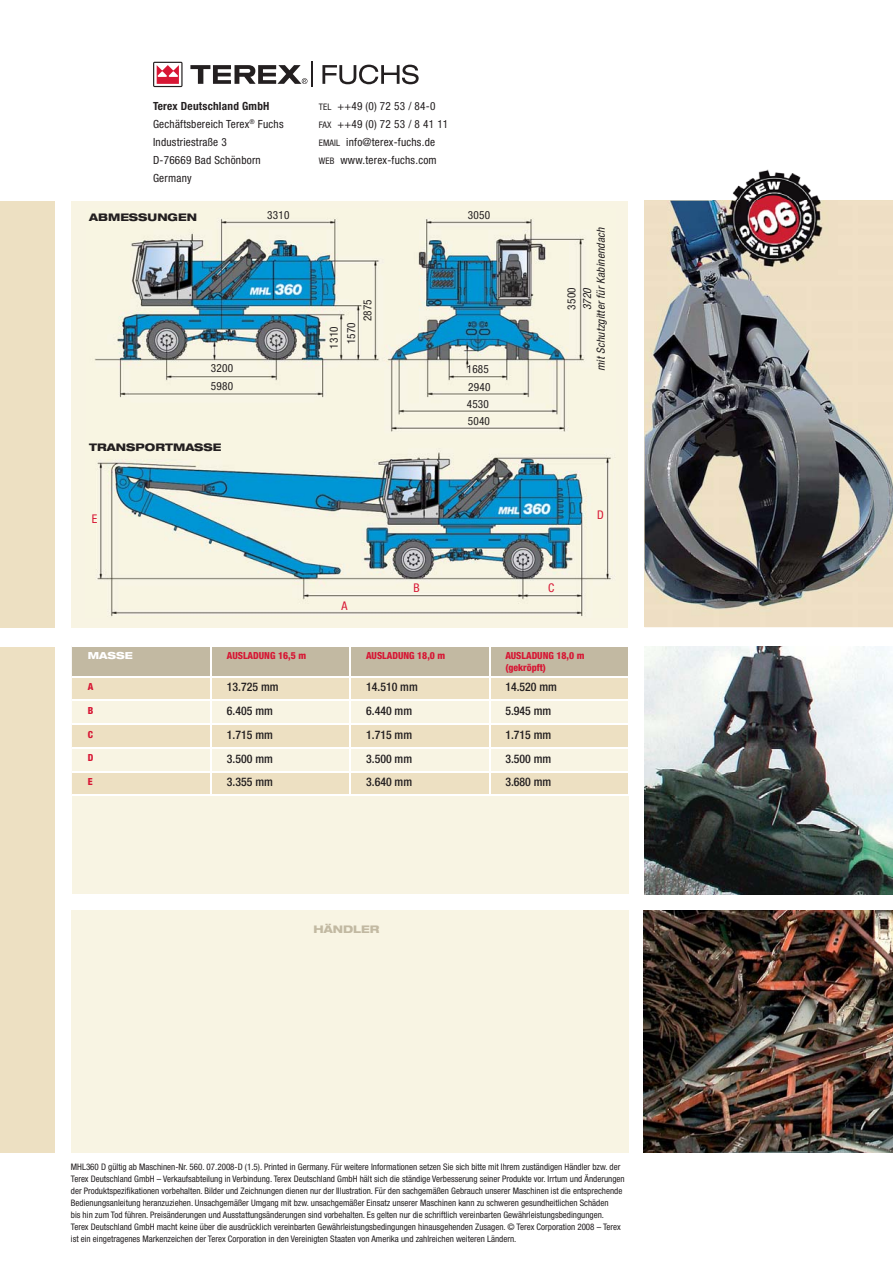
<style>
.page{position:relative;width:893px;height:1263px;background:#fff}
.page>*{position:absolute;margin:0;border:0;box-sizing:border-box;transform-origin:0 0}
.t1{font:condensed 12px "Helvetica Neue";color:#d71634}
.t2{font:500 condensed 11.85px "Helvetica Neue";color:#231f20}
.t3{font:condensed 11.25px/18px "Helvetica Neue";letter-spacing:.02em;color:#231f20}
.t4{font:italic condensed 11.25px/13.5px "Helvetica Neue";letter-spacing:.02em;color:#231f20;text-align:center}
.t5{font:800 expanded 10.5px "Helvetica Neue";color:#231f20}
.t6{font:800 expanded 10.5px "Helvetica Neue";color:#c2b9a2}
.t7{font:800 condensed 9.75px/11.7px "Helvetica Neue";color:#d71634}
.t8{font:800 expanded 9.75px "Helvetica Neue";color:#fff}
.t9{font:condensed 9px/12px "Helvetica Neue";color:#231f20}
.s1{font-weight:700}
.s2{font-size:9px}
</style>
<div class="page">
<div style="left:72px;top:794px;width:557px;height:100px;background:#f8f4e3"></div>
<div style="left:72px;top:910px;width:557px;height:242px;background:#f8f4e3"></div>
<svg style="left:72px;top:647px;width:557px;height:148px;background:#e9e1ca"></svg>
<hr style="left:72px;top:795px;width:557px;height:1px;background:#fff">
<div style="left:0;top:201px;width:54px;height:951px;background:#ede0c2"></div>
<div style="left:72px;top:201px;width:556px;height:427px;background:#f8f4e3"></div>
<img style="left:643px;top:910px;width:250px;height:242px">
<img style="left:97px;top:452px;width:514px;height:165px">
<img style="left:644px;top:646px;width:249px;height:248px">
<img style="left:94px;top:219px;width:490px;height:213px">
<div style="left:0;top:628px;width:54px;height:18px;background:#fff"></div>
<img style="left:644px;top:201px;width:249px;height:426px">
<img style="left:712px;top:169px;width:126px;height:112px">
<svg style="left:153px;top:62px;width:30px;height:25px"></svg>
<svg style="left:322px;top:65px;width:97px;height:19px"></svg>
<svg style="left:190px;top:62px;width:122px;height:25px"></svg>
<p class="t3" style="left:153px;top:98px;width:132px"><span class="s1">Terex Deutschland GmbH<br></span>Gechäftsbereich Terex<sup>®</sup> Fuchs<br>Industriestraße 3<br>D-76669 Bad Schönborn<br>Germany</p>
<p class="t3" style="left:319px;top:98px;width:131px"><span class="s2">TEL</span> ++49 (0) 72 53 / 84-0<br><span class="s2">FAX</span> ++49 (0) 72 53 / 8 41 11<br><span class="s2">EMAIL</span> info@terex-fuchs.de<br><span class="s2">WEB</span> www.terex-fuchs.com</p>
<p class="t5" style="left:89px;top:214px;width:109px">ABMESSUNGEN</p>
<p class="t3" style="left:267px;top:207px;width:24px">3310</p>
<p class="t3" style="left:468px;top:207px;width:24px">3050</p>
<p class="t3" style="left:211px;top:361px;width:24px">3200<br>5980</p>
<p class="t3" style="left:326px;top:349px;width:28px;line-height:17.2px;text-align:center;rotate:-90deg">1310<br>1570</p>
<p class="t3" style="left:359px;top:321px;width:24px;rotate:-90deg">2875</p>
<p class="t3" style="left:467px;top:361px;width:25px;line-height:17.4px">1685<br>2940<br>4530<br>5040</p>
<p class="t4" style="left:581px;top:371px;width:145px;rotate:-90deg">3720<br>mit Schutzgitter für Kabinendach</p>
<p class="t3" style="left:563px;top:310px;width:24px;rotate:-90deg">3500</p>
<p class="t5" style="left:89px;top:443px;width:134px">TRANSPORTMASSE</p>
<h1 class="t1" style="left:92px;top:514px;width:7px">E</h1>
<h1 class="t1" style="left:597px;top:511px;width:8px">D</h1>
<h1 class="t1" style="left:342px;top:602px;width:7px">A</h1>
<h1 class="t1" style="left:413px;top:583px;width:8px">B</h1>
<h1 class="t1" style="left:548px;top:584px;width:8px">C</h1>
<p class="t8" style="left:88px;top:652px;width:47px">MASSE</p>
<p class="t7" style="left:227px;top:651px;width:81px">AUSLADUNG 16,5 m</p>
<p class="t7" style="left:366px;top:651px;width:81px">AUSLADUNG 18,0 m</p>
<p class="t7" style="left:505px;top:651px;width:81px">AUSLADUNG 18,0 m (gekröpft)</p>
<p class="t7" style="left:88px;top:682px;width:7px">A</p>
<h2 class="t2" style="left:227px;top:683px;width:53px">13.725 mm</h2>
<h2 class="t2" style="left:366px;top:683px;width:53px">14.510 mm</h2>
<h2 class="t2" style="left:505px;top:683px;width:53px">14.520 mm</h2>
<p class="t7" style="left:88px;top:705px;width:7px">B</p>
<h2 class="t2" style="left:227px;top:707px;width:48px">6.405 mm</h2>
<h2 class="t2" style="left:366px;top:707px;width:48px">6.440 mm</h2>
<h2 class="t2" style="left:505px;top:707px;width:48px">5.945 mm</h2>
<p class="t7" style="left:88px;top:729px;width:7px">C</p>
<h2 class="t2" style="left:227px;top:730px;width:48px">1.715 mm</h2>
<h2 class="t2" style="left:366px;top:730px;width:48px">1.715 mm</h2>
<h2 class="t2" style="left:505px;top:730px;width:48px">1.715 mm</h2>
<p class="t7" style="left:88px;top:753px;width:7px">D</p>
<h2 class="t2" style="left:227px;top:754px;width:48px">3.500 mm</h2>
<h2 class="t2" style="left:366px;top:754px;width:48px">3.500 mm</h2>
<h2 class="t2" style="left:505px;top:754px;width:48px">3.500 mm</h2>
<p class="t7" style="left:88px;top:777px;width:6px">E</p>
<h2 class="t2" style="left:227px;top:778px;width:48px">3.355 mm</h2>
<h2 class="t2" style="left:366px;top:778px;width:48px">3.640 mm</h2>
<h2 class="t2" style="left:505px;top:778px;width:48px">3.680 mm</h2>
<p class="t6" style="left:314px;top:925px;width:67px">HÄNDLER</p>
<p class="t9" style="left:71px;top:1162px;width:555px">MHL360 D gültig ab Maschinen-Nr. 560. 07.2008-D (1.5). Printed in Germany. Für weitere Informationen setzen Sie sich bitte mit Ihrem zuständigen Händler bzw. der Terex Deutschland GmbH – Verkaufsabteilung in Verbindung. Terex Deutschland GmbH hält sich die ständige Verbesserung seiner Produkte vor. Irrtum und Änderungen der Produktspezifikationen vorbehalten. Bilder und Zeichnungen dienen nur der Illustration. Für den sachgemäßen Gebrauch unserer Maschinen ist die entsprechende Bedienungsanleitung heranzuziehen. Unsachgemäßer Umgang mit bzw. unsachgemäßer Einsatz unserer Maschinen kann zu schweren gesundheitlichen Schäden<br>bis hin zum Tod führen. Preisänderungen und Ausstattungsänderungen sind vorbehalten. Es gelten nur die schriftlich vereinbarten Gewährleistungsbedingungen.<br>Terex Deutschland GmbH macht keine über die ausdrücklich vereinbarten Gewährleistungsbedingungen hinausgehenden Zusagen. © Terex Corporation 2008 – Terex ist ein eingetragenes Markenzeichen der Terex Corporation in den Vereinigten Staaten von Amerika und zahlreichen weiteren Ländern.</p>
</div>
